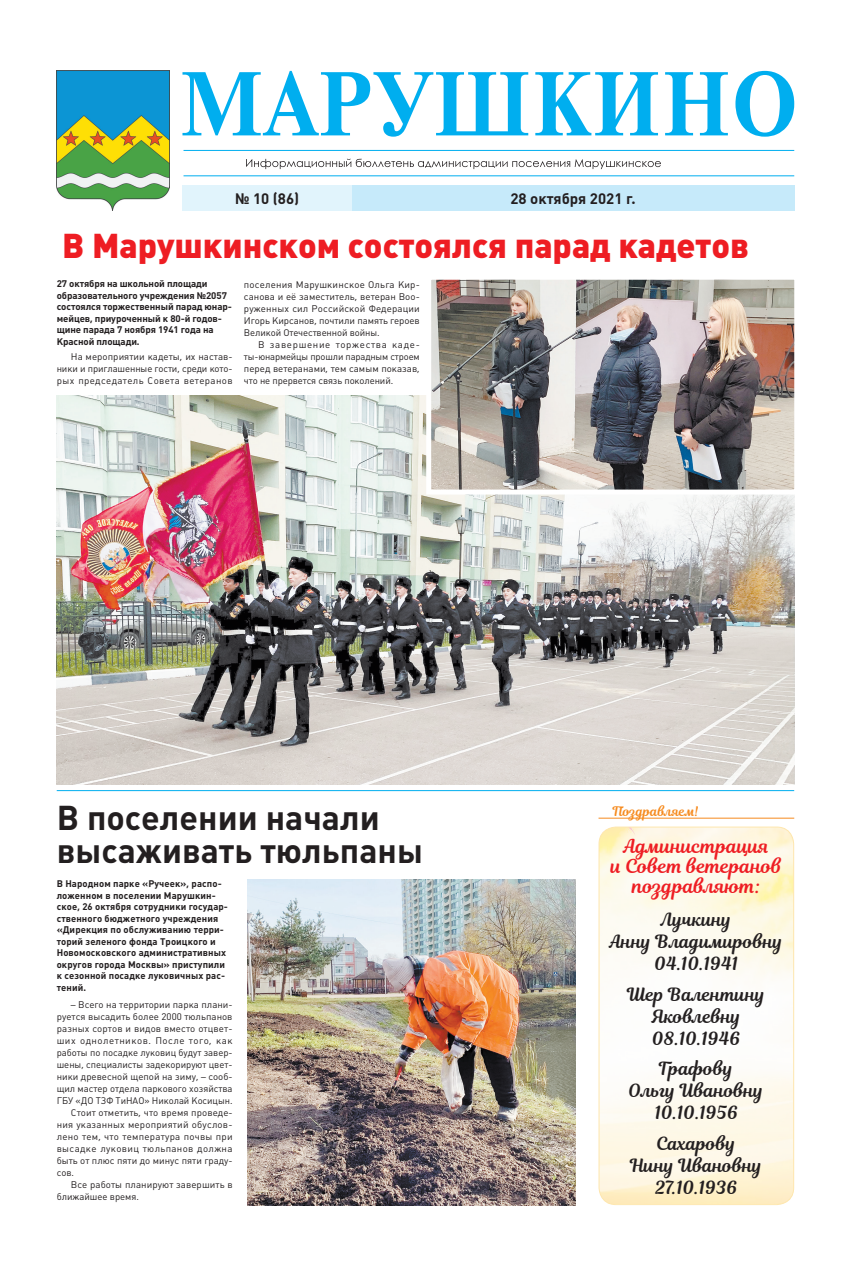
<style>
.page{position:relative;width:851px;height:1276px;background:#fff}
.page>*{position:absolute;margin:0;border:0;box-sizing:border-box;transform-origin:0 0}
.t1{font:34px "Plumb Black C";color:#ee1d23}
.абзац{font:700 34px/33px "Plumb C";color:#231f20}
.абзац-2{font:19px/20px "Magnolia Script";color:#ee1d23;text-align:center}
.абзац-3{font:18px/22px "Magnolia Script";color:#231f20;text-align:center}
.абзац-4{font:15px "Plumb Bold C";color:#231f20}
.абзац-5{font:13px "Magnolia Script";color:#f68b1f}
.абзац-6{font:9.5px/12px "Plumb C";color:#231f20;text-align:justify}
.абзац-7{font:700 9.5px/11.5px "Plumb C";letter-spacing:.01em;color:#231f20}
.абзац-8{font:700 9.5px/11.5px "Plumb C";letter-spacing:-.01em;color:#231f20}
</style>
<div class="page">
<div style="left:351px;top:185px;width:443px;height:26px;background:#c6eafa"></div>
<img style="left:57px;top:71px;width:112px;height:139px">
<svg style="left:182px;top:71px;width:612px;height:66px"></svg>
<svg style="left:246px;top:159px;width:414px;height:10px"></svg>
<hr style="left:183px;top:150px;width:611px;height:1px;background:#00aeef">
<hr style="left:183px;top:175px;width:611px;height:1px;background:#00aeef">
<div style="left:182px;top:185px;width:169px;height:26px;background:#e1f4fc"></div>
<hr style="left:57px;top:790px;width:737px;height:1px;background:#00aeef">
<img style="left:247px;top:880px;width:328px;height:325px">
<img style="left:57px;top:395px;width:737px;height:389px">
<img style="left:423px;top:279px;width:372px;height:218px">
<div style="left:598px;top:826px;width:196px;height:379px;border:1px solid #fcb814;border-radius:17px"></div>
<hr style="left:598px;top:817px;width:196px;height:1px;background:#f68b1f">
<p class="абзац-4" style="left:235px;top:190px;width:66px">№ 10 (86)</p>
<p class="абзац-4" style="left:510px;top:190px;width:127px">28 октября 2021 г.</p>
<p class="t1" style="left:62px;top:227px;width:688px">В Марушкинском состоялся парад кадетов</p>
<p class="абзац-8" style="left:57px;top:278px;width:177px">27 октября на школьной площади образовательного учреждения №2057 состоялся торжественный парад юнар&shy;мейцев, приуроченный к 80-й годов&shy;щине парада 7 ноября 1941 года на<br>Красной площади.</p>
<p class="абзац-6" style="left:57px;top:351px;width:177px;text-indent:14px">На мероприятии кадеты, их настав&shy;ники и приглашенные гости, среди кото&shy;рых председатель Совета ветеранов</p>
<p class="абзац-6" style="left:244px;top:279px;width:177px">поселения Марушкинское Ольга Кир&shy;санова и её заместитель, ветеран Воо&shy;руженных сил Российской Федерации Игорь Кирсанов, почтили память героев Великой Отечественной войны.</p>
<p class="абзац-6" style="left:244px;top:339px;width:177px;text-indent:14px">В завершение торжества каде&shy;ты-юнармейцы прошли парадным строем перед ветеранами, тем самым показав, что не прервется связь поколений.</p>
<p class="абзац" style="left:57px;top:800px;width:367px">В поселении начали высаживать тюльпаны</p>
<p class="абзац-7" style="left:57px;top:878px;width:173px">В Народном парке «Ручеек», распо&shy;ложенном в поселении Марушкин&shy;ское, 26 октября сотрудники государ&shy;ственного бюджетного учреждения «Дирекция по обслуживанию терри&shy;торий зеленого фонда Троицкого и<br>Новомосковского административных округов города Москвы» приступили к сезонной посадке луковичных рас&shy;тений.</p>
<p class="абзац-6" style="left:57px;top:999px;width:177px;text-indent:14px">– Всего на территории парка плани&shy;руется высадить более 2000 тюльпанов разных сортов и видов вместо отцвет&shy;ших однолетников. После того, как работы по посадке луковиц будут завер&shy;шены, специалисты задекорируют цвет&shy;ники древесной щепой на зиму, – сооб&shy;щил мастер отдела паркового хозяйства ГБУ «ДО ТЗФ ТиНАО» Николай Косицын.</p>
<p class="абзац-6" style="left:57px;top:1107px;width:177px;text-indent:14px">Стоит отметить, что время проведе&shy;ния указанных мероприятий обуслов&shy;лено тем, что температура почвы при высадке луковиц тюльпанов должна быть от плюс пяти до минус пяти граду&shy;сов.</p>
<p class="абзац-6" style="left:57px;top:1179px;width:177px;text-indent:14px">Все работы планируют завершить в ближайшее время.</p>
<p class="абзац-5" style="left:612px;top:802px;width:88px">Поздравляем!</p>
<p class="абзац-2" style="left:610px;top:836px;width:173px">Администрация<br>и Совет ветеранов поздравляют:</p>
<p class="абзац-3" style="left:609px;top:908px;width:175px">Лучкину<br>Анну Владимировну<br>04.10.1941</p>
<p class="абзац-3" style="left:627px;top:983px;width:140px">Шер Валентину<br>Яковлевну<br>08.10.1946</p>
<p class="абзац-3" style="left:628px;top:1057px;width:137px">Графову<br>Ольгу Ивановну<br>10.10.1956</p>
<p class="абзац-3" style="left:630px;top:1132px;width:134px">Сахарову<br>Нину Ивановну<br>27.10.1936</p>
</div>
